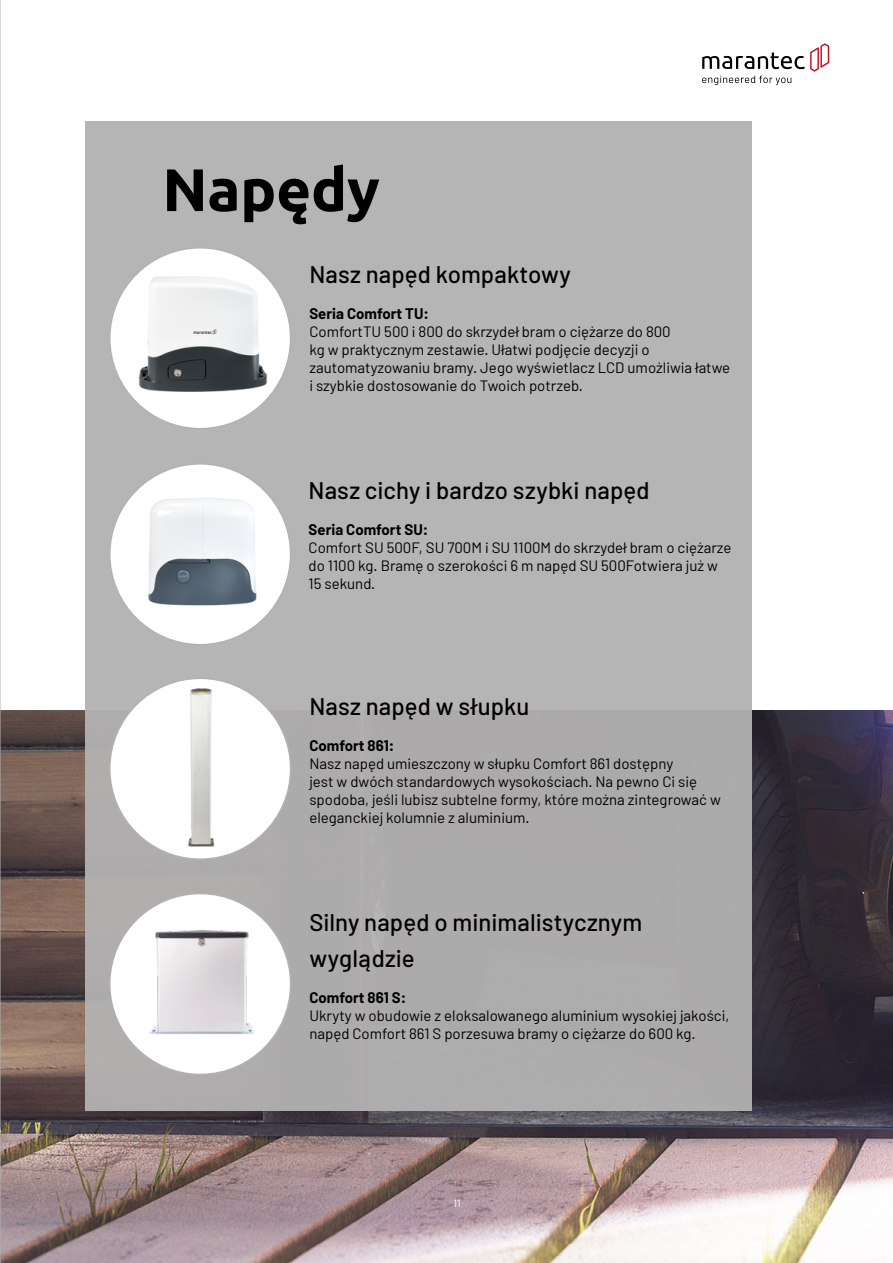
<style>
.page{position:relative;width:893px;height:1263px;background:#fff}
.page>*{position:absolute;margin:0;border:0;box-sizing:border-box;transform-origin:0 0}
.t1{font:700 60px "Ubuntu";letter-spacing:-.005em;color:#000}
.t2{font:500 24px/36px "Barlow";letter-spacing:.005em;color:#000}
.t3{font:15px/18px "Barlow";color:#000}
.t4{font:700 15px "Barlow";color:#000}
.t5{font:10.5px "Barlow";color:#fff}
</style>
<div class="page">
<img style="left:1px;top:710px;width:892px;height:553px">
<div style="left:85px;top:122px;width:667px;height:989px;background:#b3b2b2"></div>
<img style="left:112px;top:250px;width:176px;height:168px">
<div style="left:110px;top:678px;width:181px;height:181px;background:#fff;border-radius:50%"></div>
<img style="left:129px;top:680px;width:145px;height:171px">
<div style="left:110px;top:893px;width:181px;height:181px;background:#fff;border-radius:50%"></div>
<img style="left:117px;top:924px;width:170px;height:148px">
<div style="left:110px;top:464px;width:181px;height:181px;background:#fff;border-radius:50%"></div>
<img style="left:112px;top:478px;width:178px;height:151px">
<hr style="left:0;top:0;width:1px;height:1263px;background:#b3b2b2">
<svg style="left:702px;top:43px;width:127px;height:42px"></svg>
<h1 class="t1" style="left:162px;top:153px;width:219px">Napędy</h1>
<h2 class="t2" style="left:309px;top:256px;width:263px">Nasz napęd kompaktowy</h2>
<p class="t4" style="left:309px;top:304px;width:121px">Seria Comfort TU:</p>
<p class="t3" style="left:309px;top:322px;width:422px">ComfortTU 500 i 800 do skrzydeł bram o ciężarze do 800<br>kg w praktycznym zestawie. Ułatwi podjęcie decyzji o zautomatyzowaniu bramy. Jego wyświetlacz LCD umożliwia łatwe i szybkie dostosowanie do Twoich potrzeb.</p>
<h2 class="t2" style="left:309px;top:472px;width:343px">Nasz cichy i bardzo szybki napęd</h2>
<p class="t4" style="left:309px;top:520px;width:121px">Seria Comfort SU:</p>
<p class="t3" style="left:309px;top:538px;width:424px">Comfort SU 500F, SU 700M i SU 1100M do skrzydeł bram o ciężarze do 1100 kg. Bramę o szerokości 6 m napęd SU 500Fotwiera już w<br>15 sekund.</p>
<h2 class="t2" style="left:309px;top:688px;width:221px">Nasz napęd w słupku</h2>
<p class="t4" style="left:309px;top:736px;width:86px">Comfort 861:</p>
<p class="t3" style="left:309px;top:754px;width:413px">Nasz napęd umieszczony w słupku Comfort 861 dostępny<br>jest w dwóch standardowych wysokościach. Na pewno Ci się spodoba, jeśli lubisz subtelne formy, które można zintegrować w eleganckiej kolumnie z aluminium.</p>
<h2 class="t2" style="left:309px;top:904px;width:334px">Silny napęd o minimalistycznym wyglądzie</h2>
<p class="t4" style="left:309px;top:988px;width:98px">Comfort 861 S:</p>
<p class="t3" style="left:309px;top:1006px;width:421px">Ukryty w obudowie z eloksalowanego aluminium wysokiej jakości, napęd Comfort 861 S porzesuwa bramy o ciężarze do 600 kg.</p>
<p class="t5" style="left:453px;top:1196px;width:9px">11</p>
</div>
